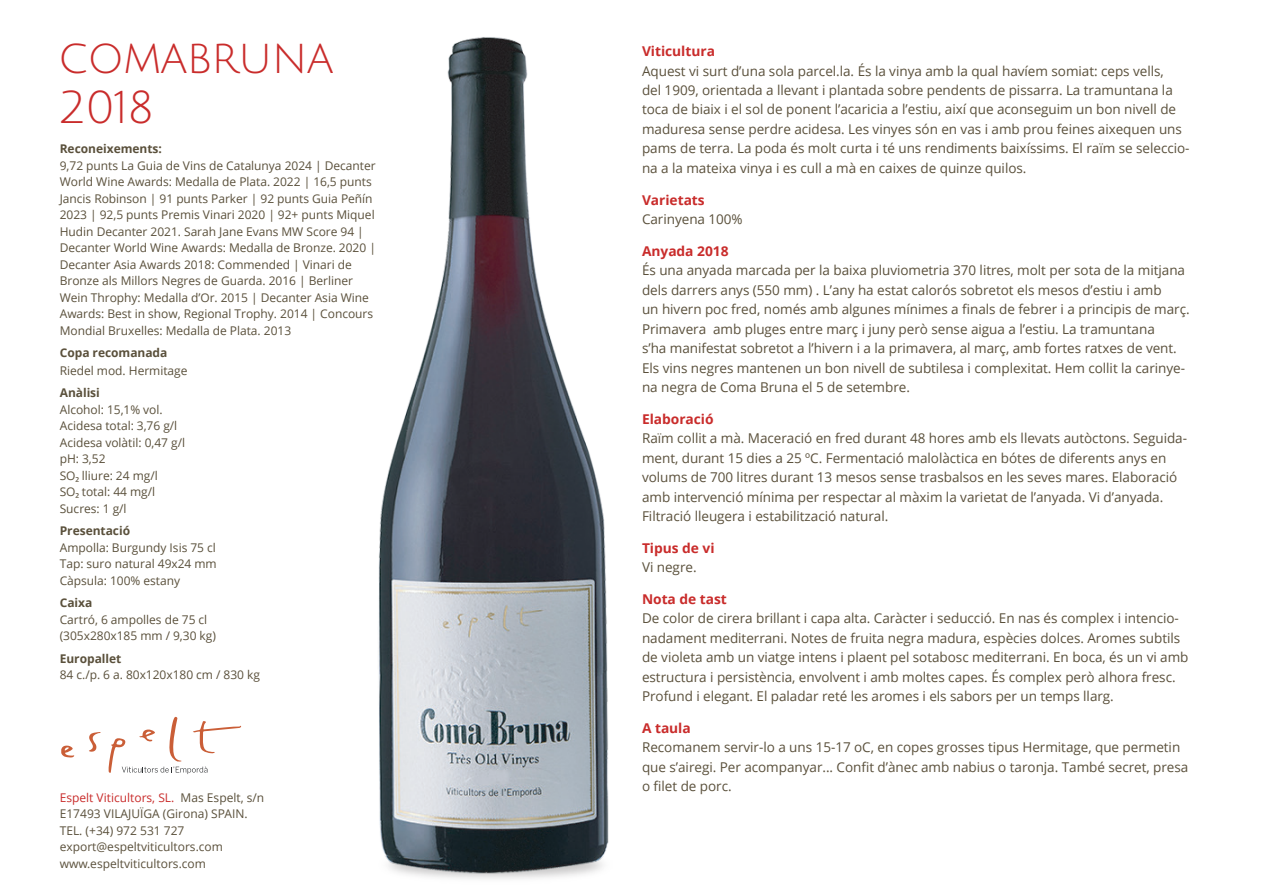
<style>
.page{position:relative;width:1263px;height:893px;background:#fff}
.page>*{position:absolute;margin:0;border:0;box-sizing:border-box;transform-origin:0 0}
.t1{font:45px/49.5px "Julius Sans One";letter-spacing:-.015em;color:#c92c2b}
.t2{font:13.5px/19.5px "Open Sans";letter-spacing:-.005em;color:#5a503b}
.t3{font:700 13.5px "Open Sans";letter-spacing:-.005em;color:#c92c2b}
.t4{font:12px/16.5px "Open Sans";letter-spacing:-.005em;color:#5a503b}
.t5{font:700 12px "Open Sans";letter-spacing:-.005em;color:#5a503b}
.s1{font-family:"Myriad Pro"}
.s2{color:#c92c2b}
</style>
<div class="page">
<svg style="left:89px;top:732px;width:12px;height:20px"></svg>
<svg style="left:61px;top:745px;width:13px;height:13px"></svg>
<svg style="left:108px;top:717px;width:133px;height:57px"></svg>
<img style="left:378px;top:37px;width:231px;height:842px">
<h1 class="t1" style="left:58px;top:34px;width:277px">COMABRUNA<br>2018</h1>
<p class="t5" style="left:60px;top:141px;width:104px">Reconeixements:</p>
<p class="t4" style="left:60px;top:157px;width:318px">9,72 punts La Guia de Vins de Catalunya 2024 | Decanter World Wine Awards: Medalla de Plata. 2022 | 16,5 punts Jancis Robinson | 91 punts Parker | 92 punts Guia Peñín 2023 | 92,5 punts Premis Vinari 2020 | 92+ punts Miquel Hudin Decanter 2021. Sarah Jane Evans MW Score 94 | Decanter World Wine Awards: Medalla de Bronze. 2020 | Decanter Asia Awards 2018: Commended | Vinari de Bronze als Millors Negres de Guarda. 2016 | Berliner Wein Throphy: Medalla d’Or. 2015 | Decanter Asia Wine Awards: Best in show, Regional Trophy. 2014 | Concours Mondial Bruxelles: Medalla de Plata. 2013</p>
<p class="t5" style="left:60px;top:345px;width:109px">Copa recomanada</p>
<p class="t4" style="left:60px;top:362px;width:129px">Riedel mod. Hermitage</p>
<p class="t5" style="left:60px;top:384px;width:42px">Anàlisi</p>
<p class="t4" style="left:60px;top:401px;width:127px">Alcohol: 15,1% vol.<br>Acidesa total: 3,76 g/l<br>Acidesa volàtil: 0,47 g/l pH: 3,52<br>SO<span class="s1">2</span> lliure: 24 mg/l<br>SO<span class="s1">2</span> total: 44 mg/l<br>Sucres: 1 g/l</p>
<p class="t5" style="left:60px;top:522px;width:72px">Presentació</p>
<p class="t4" style="left:60px;top:539px;width:158px;text-align:justify">Ampolla: Burgundy Isis 75 cl Tap: suro natural 49x24 mm Càpsula: 100% estany</p>
<p class="t5" style="left:60px;top:594px;width:34px">Caixa</p>
<p class="t4" style="left:60px;top:611px;width:158px">Cartró, 6 ampolles de 75 cl (305x280x185 mm / 9,30 kg)</p>
<p class="t5" style="left:60px;top:650px;width:63px">Europallet</p>
<p class="t4" style="left:60px;top:666px;width:202px">84 c./p. 6 a. 80x120x180 cm / 830 kg</p>
<p class="t4" style="left:60px;top:789px;width:206px"><span class="s2">Espelt Viticultors, SL.</span> Mas Espelt, s/n<br>E17493 VILAJUÏGA (Girona) SPAIN.<br>TEL. (+34) 972 531 727 export@espeltviticultors.com www.espeltviticultors.com</p>
<p class="t3" style="left:642px;top:42px;width:74px">Viticultura</p>
<p class="t2" style="left:642px;top:61px;width:549px">Aquest vi surt d’una sola parcel.la. És la vinya amb la qual havíem somiat: ceps vells,<br>del 1909, orientada a llevant i plantada sobre pendents de pissarra. La tramuntana la toca de biaix i el sol de ponent l’acaricia a l’estiu, així que aconseguim un bon nivell de maduresa sense perdre acidesa. Les vinyes són en vas i amb prou feines aixequen uns pams de terra. La poda és molt curta i té uns rendiments baixíssims. El raïm se seleccio&shy;na a la mateixa vinya i es cull a mà en caixes de quinze quilos.</p>
<p class="t3" style="left:642px;top:190px;width:64px">Varietats</p>
<p class="t2" style="left:642px;top:209px;width:102px">Carinyena 100%</p>
<p class="t3" style="left:642px;top:241px;width:88px">Anyada 2018</p>
<p class="t2" style="left:642px;top:260px;width:549px">És una anyada marcada per la baixa pluviometria 370 litres, molt per sota de la mitjana dels darrers anys (550 mm) . L’any ha estat calorós sobretot els mesos d’estiu i amb<br>un hivern poc fred, només amb algunes mínimes a finals de febrer i a principis de març.<br>Primavera amb pluges entre març i juny però sense aigua a l’estiu. La tramuntana<br>s’ha manifestat sobretot a l’hivern i a la primavera, al març, amb fortes ratxes de vent.<br>Els vins negres mantenen un bon nivell de subtilesa i complexitat. Hem collit la carinye&shy;na negra de Coma Bruna el 5 de setembre.</p>
<p class="t3" style="left:642px;top:409px;width:73px">Elaboració</p>
<p class="t2" style="left:642px;top:428px;width:547px">Raïm collit a mà. Maceració en fred durant 48 hores amb els llevats autòctons. Seguida&shy;ment, durant 15 dies a 25 ºC. Fermentació malolàctica en bótes de diferents anys en volums de 700 litres durant 13 mesos sense trasbalsos en les seves mares. Elaboració amb intervenció mínima per respectar al màxim la varietat de l’anyada. Vi d’anyada.<br>Filtració lleugera i estabilització natural.</p>
<p class="t3" style="left:642px;top:538px;width:74px">Tipus de vi</p>
<p class="t2" style="left:642px;top:557px;width:56px">Vi negre.</p>
<p class="t3" style="left:642px;top:589px;width:86px">Nota de tast</p>
<p class="t2" style="left:642px;top:608px;width:548px">De color de cirera brillant i capa alta. Caràcter i seducció. En nas és complex i intencio&shy;nadament mediterrani. Notes de fruita negra madura, espècies dolces. Aromes subtils de violeta amb un viatge intens i plaent pel sotabosc mediterrani. En boca, és un vi amb estructura i persistència, envolvent i amb moltes capes. És complex però alhora fresc.<br>Profund i elegant. El paladar reté les aromes i els sabors per un temps llarg.</p>
<p class="t3" style="left:642px;top:718px;width:50px">A taula</p>
<p class="t2" style="left:642px;top:737px;width:548px">Recomanem servir-lo a uns 15-17 oC, en copes grosses tipus Hermitage, que permetin que s’airegi. Per acompanyar... Confit d’ànec amb nabius o taronja. També secret, presa o filet de porc.</p>
</div>
